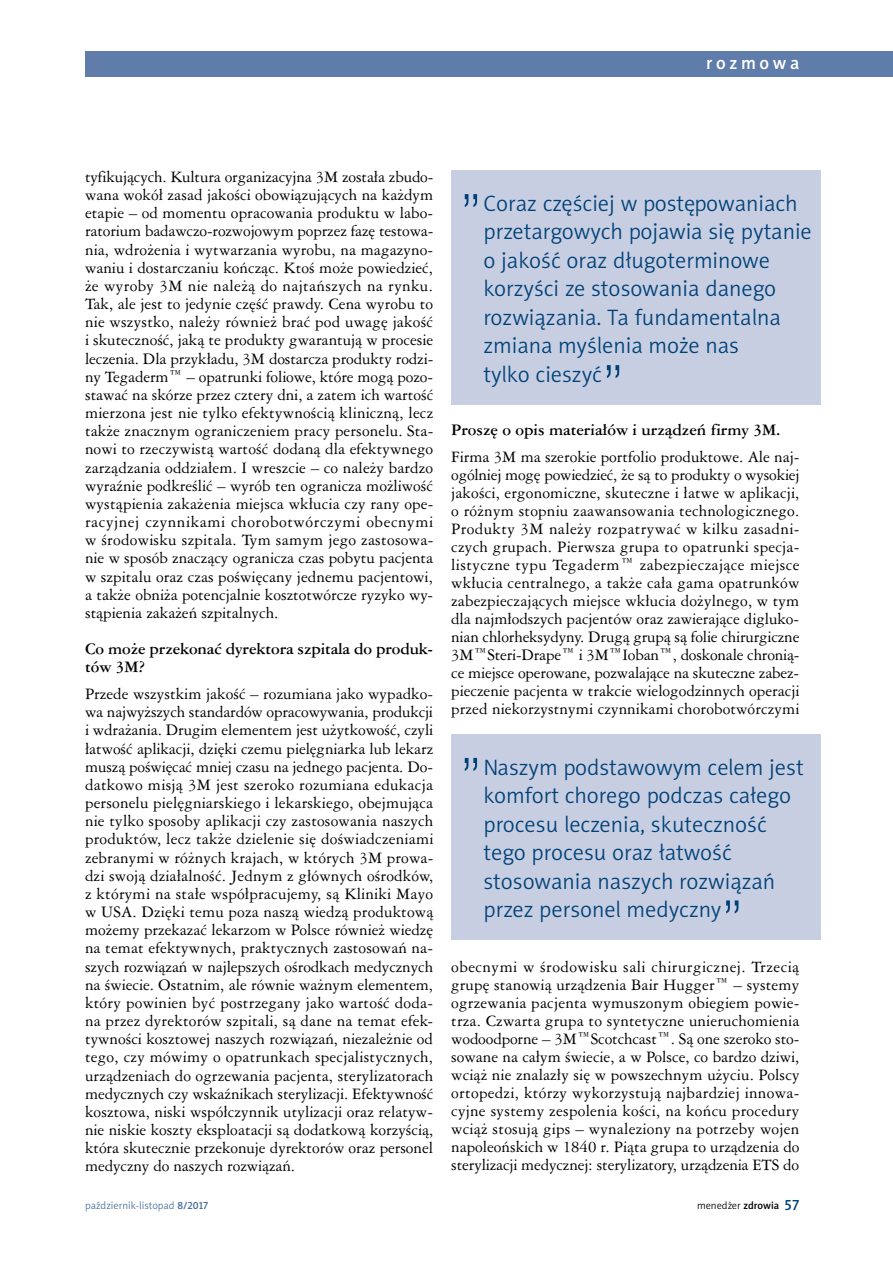
<style>
.page{position:relative;width:893px;height:1263px;background:#fff}
.page>*{position:absolute;margin:0;border:0;box-sizing:border-box;transform-origin:0 0}
.t1{font:52.5px "Swis 721 Lt PL";color:#004177}
.t2{font:22.5px/28.5px "Naomi Sans EFN Light";color:#004177}
.t3{font:18px "Naomi Sans EFN Medium";letter-spacing:.2em;color:#fff}
.t4{font:15px/18.1px "Ameri Garmnd PL";color:#000;text-align:justify}
.t5{font:700 15px/18.1px "Ameri Garmnd PL";letter-spacing:-.01em;color:#000}
.t6{font:10.5px "Naomi Sans EFN Light";color:#456b9c}
.t7{font:10.5px "Naomi Sans EFN Light";color:#000}
.s1{font-family:"Naomi Sans EFN Medium"}
.s2{font-family:"Naomi Sans EFN Medium";font-size:15px;color:#004177}
</style>
<div class="page">
<div style="left:85px;top:51px;width:808px;height:26px;background:#607caa"></div>
<div style="left:451px;top:170px;width:370px;height:235px;background:#c7cee2"></div>
<div style="left:451px;top:734px;width:370px;height:206px;background:#c7cee2"></div>
<p class="t3" style="left:706px;top:52px;width:95px">rozmowa</p>
<p class="t4" style="left:85px;top:167px;width:350px">tyfikujących. Kultura organizacyjna 3M została zbudo&shy;wana wokół zasad jakości obowiązujących na każdym etapie – od momentu opracowania produktu w labo&shy;ratorium badawczo-rozwojowym poprzez fazę testowa&shy;nia, wdrożenia i wytwarzania wyrobu, na magazyno&shy;waniu i dostarczaniu kończąc. Ktoś może powiedzieć, że wyroby 3M nie należą do najtańszych na rynku.<br>Tak, ale jest to jedynie część prawdy. Cena wyrobu to nie wszystko, należy również brać pod uwagę jakość i skuteczność, jaką te produkty gwarantują w procesie leczenia. Dla przykładu, 3M dostarcza produkty rodzi&shy;ny Tegaderm™ – opatrunki foliowe, które mogą pozo&shy;stawać na skórze przez cztery dni, a zatem ich wartość mierzona jest nie tylko efektywnością kliniczną, lecz także znacznym ograniczeniem pracy personelu. Sta&shy;nowi to rzeczywistą wartość dodaną dla efektywnego zarządzania oddziałem. I wreszcie – co należy bardzo wyraźnie podkreślić – wyrób ten ogranicza możliwość wystąpienia zakażenia miejsca wkłucia czy rany ope&shy;racyjnej czynnikami chorobotwórczymi obecnymi w środowisku szpitala. Tym samym jego zastosowa&shy;nie w sposób znaczący ogranicza czas pobytu pacjenta w szpitalu oraz czas poświęcany jednemu pacjentowi, a także obniża potencjalnie kosztotwórcze ryzyko wy&shy;stąpienia zakażeń szpitalnych.</p>
<p class="t5" style="left:85px;top:639px;width:350px">Co może przekonać dyrektora szpitala do produk&shy;tów 3M?</p>
<p class="t4" style="left:85px;top:684px;width:350px">Przede wszystkim jakość – rozumiana jako wypadko&shy;wa najwyższych standardów opracowywania, produkcji i wdrażania. Drugim elementem jest użytkowość, czyli łatwość aplikacji, dzięki czemu pielęgniarka lub lekarz muszą poświęcać mniej czasu na jednego pacjenta. Do&shy;datkowo misją 3M jest szeroko rozumiana edukacja personelu pielęgniarskiego i lekarskiego, obejmująca nie tylko sposoby aplikacji czy zastosowania naszych produktów, lecz także dzielenie się doświadczeniami zebranymi w różnych krajach, w których 3M prowa&shy;dzi swoją działalność. Jednym z głównych ośrodków, z którymi na stałe współpracujemy, są Kliniki Mayo w USA. Dzięki temu poza naszą wiedzą produktową możemy przekazać lekarzom w Polsce również wiedzę na temat efektywnych, praktycznych zastosowań na&shy;szych rozwiązań w najlepszych ośrodkach medycznych na świecie. Ostatnim, ale równie ważnym elementem, który powinien być postrzegany jako wartość doda&shy;na przez dyrektorów szpitali, są dane na temat efek&shy;tywności kosztowej naszych rozwiązań, niezależnie od tego, czy mówimy o opatrunkach specjalistycznych, urządzeniach do ogrzewania pacjenta, sterylizatorach medycznych czy wskaźnikach sterylizacji. Efektywność kosztowa, niski współczynnik utylizacji oraz relatyw&shy;nie niskie koszty eksploatacji są dodatkową korzyścią, która skutecznie przekonuje dyrektorów oraz personel medyczny do naszych rozwiązań.</p>
<h1 class="t1" style="left:460px;top:180px;width:24px">”</h1>
<h2 class="t2" style="left:483px;top:189px;width:330px">Coraz częściej w postępowaniach przetargowych pojawia się pytanie o jakość oraz długoterminowe korzyści ze stosowania danego rozwiązania. Ta fundamentalna zmiana myślenia może nas<br>tylko cieszyć</h2>
<h1 class="t1" style="left:602px;top:351px;width:24px">”</h1>
<p class="t5" style="left:451px;top:420px;width:331px">Proszę o opis materiałów i urządzeń firmy 3M.</p>
<p class="t4" style="left:451px;top:447px;width:350px">Firma 3M ma szerokie portfolio produktowe. Ale naj&shy;ogólniej mogę powiedzieć, że są to produkty o wysokiej jakości, ergonomiczne, skuteczne i łatwe w aplikacji, o różnym stopniu zaawansowania technologicznego.<br>Produkty 3M należy rozpatrywać w kilku zasadni&shy;czych grupach. Pierwsza grupa to opatrunki specja&shy;listyczne typu Tegaderm™ zabezpieczające miejsce wkłucia centralnego, a także cała gama opatrunków zabezpieczających miejsce wkłucia dożylnego, w tym dla najmłodszych pacjentów oraz zawierające digluko&shy;nian chlorheksydyny. Drugą grupą są folie chirurgiczne 3M™Steri-Drape™ i 3M™Ioban™, doskonale chronią&shy;ce miejsce operowane, pozwalające na skuteczne zabez&shy;pieczenie pacjenta w trakcie wielogodzinnych operacji przed niekorzystnymi czynnikami chorobotwórczymi</p>
<h1 class="t1" style="left:460px;top:744px;width:24px">”</h1>
<h2 class="t2" style="left:483px;top:753px;width:322px">Naszym podstawowym celem jest komfort chorego podczas całego procesu leczenia, skuteczność tego procesu oraz łatwość stosowania naszych rozwiązań przez personel medyczny</h2>
<h1 class="t1" style="left:721px;top:887px;width:24px">”</h1>
<p class="t4" style="left:451px;top:958px;width:350px">obecnymi w środowisku sali chirurgicznej. Trzecią grupę stanowią urządzenia Bair Hugger™ – systemy ogrzewania pacjenta wymuszonym obiegiem powie&shy;trza. Czwarta grupa to syntetyczne unieruchomienia wodoodporne – 3M™Scotchcast™. Są one szeroko sto&shy;sowane na całym świecie, a w Polsce, co bardzo dziwi, wciąż nie znalazły się w powszechnym użyciu. Polscy ortopedzi, którzy wykorzystują najbardziej innowa&shy;cyjne systemy zespolenia kości, na końcu procedury wciąż stosują gips – wynaleziony na potrzeby wojen napoleońskich w 1840 r. Piąta grupa to urządzenia do sterylizacji medycznej: sterylizatory, urządzenia ETS do</p>
<p class="t6" style="left:85px;top:1199px;width:125px">październik-listopad <span class="s1">8/2017</span></p>
<p class="t7" style="left:697px;top:1199px;width:104px">menedżer <span class="s1">zdrowia</span> <span class="s2">57</span></p>
</div>
